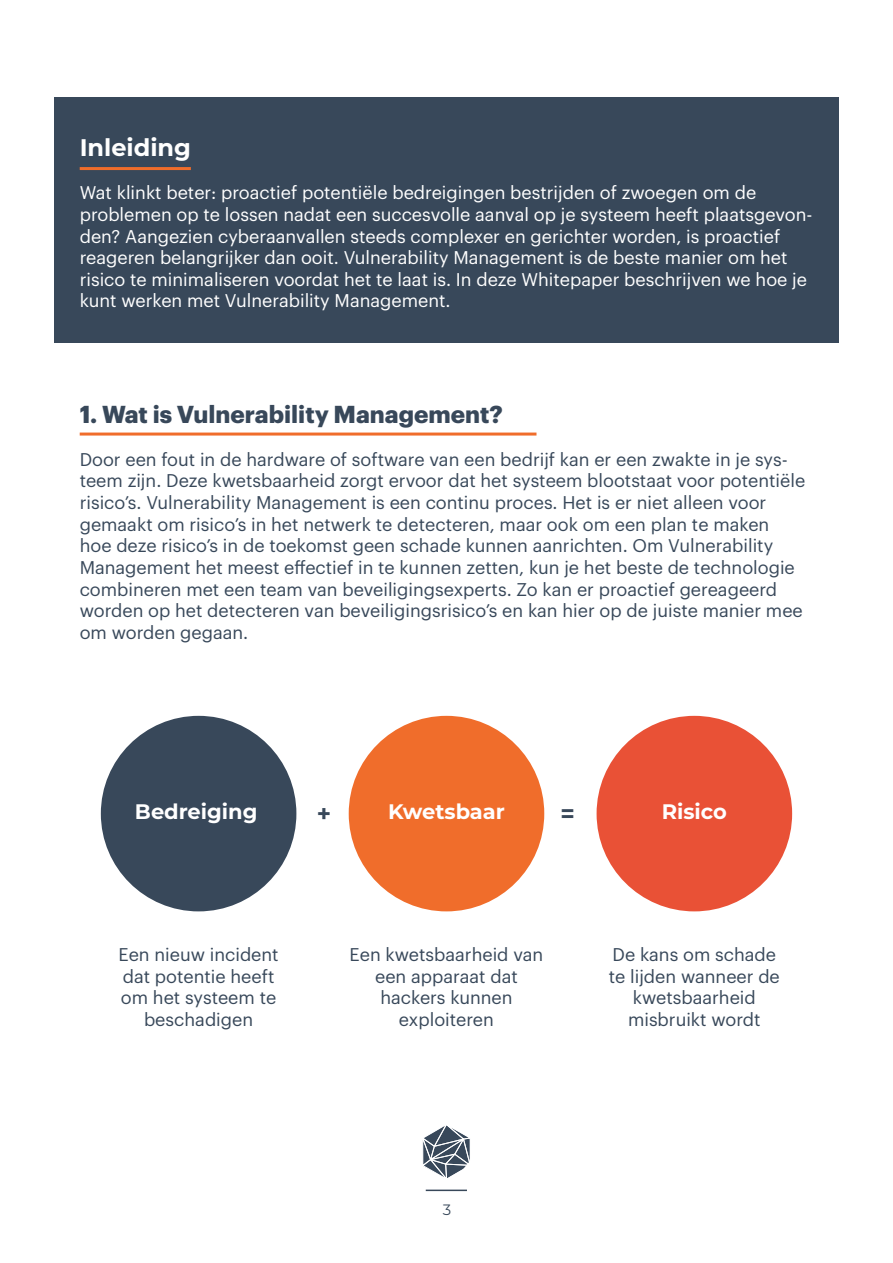
<style>
.page{position:relative;width:893px;height:1263px;background:#fff}
.page>*{position:absolute;margin:0;border:0;box-sizing:border-box;transform-origin:0 0}
.t1{font:700 24px "Graphik";color:#38485a}
.t2{font:700 24px "Montserrat";color:#fff}
.t3{font:700 24px "Montserrat";color:#38485a}
.t4{font:700 21px "Montserrat";color:#fff}
.t5{font:18px/21.6px "Graphik";color:#38485a;text-align:center}
.t6{font:18px/21.6px "Graphik";color:#fff}
.t7{font:15px "Montserrat";color:#38485a}
</style>
<div class="page">
<div style="left:54px;top:97px;width:785px;height:245px;background:#38485a"></div>
<hr style="left:80px;top:167px;width:111px;height:3px;background:#f06d2b">
<hr style="left:80px;top:432px;width:456px;height:3px;background:#f06d2b">
<div style="left:101px;top:716px;width:195px;height:195px;background:#38485a;border-radius:50%"></div>
<div style="left:349px;top:716px;width:195px;height:195px;background:#f06d2b;border-radius:50%"></div>
<div style="left:597px;top:716px;width:195px;height:195px;background:#e95136;border-radius:50%"></div>
<svg style="left:422px;top:1125px;width:48px;height:53px"></svg>
<hr style="left:426px;top:1189px;width:41px;height:2px;background:#38485a">
<h1 class="t2" style="left:80px;top:130px;width:113px">Inleiding</h1>
<p class="t6" style="left:80px;top:181px;width:734px">Wat klinkt beter: proactief potentiële bedreigingen bestrijden of zwoegen om de problemen op te lossen nadat een succesvolle aanval op je systeem heeft plaatsgevon&shy;den? Aangezien cyberaanvallen steeds complexer en gerichter worden, is proactief reageren belangrijker dan ooit. Vulnerability Management is de beste manier om het risico te minimaliseren voordat het te laat is. In deze Whitepaper beschrijven we hoe je kunt werken met Vulnerability Management.</p>
<h1 class="t1" style="left:80px;top:395px;width:425px">1. Wat is Vulnerability Management?</h1>
<p class="t5" style="left:80px;top:447px;width:727px;text-align:left">Door een fout in de hardware of software van een bedrijf kan er een zwakte in je sys&shy;teem zijn. Deze kwetsbaarheid zorgt ervoor dat het systeem blootstaat voor potentiële risico’s. Vulnerability Management is een continu proces. Het is er niet alleen voor gemaakt om risico’s in het netwerk te detecteren, maar ook om een plan te maken hoe deze risico’s in de toekomst geen schade kunnen aanrichten. Om Vulnerability Management het meest effectief in te kunnen zetten, kun je het beste de technologie combineren met een team van beveiligingsexperts. Zo kan er proactief gereageerd worden op het detecteren van beveiligingsrisico’s en kan hier op de juiste manier mee om worden gegaan.</p>
<p class="t4" style="left:135px;top:797px;width:124px">Bedreiging</p>
<h1 class="t3" style="left:317px;top:796px;width:16px">+</h1>
<p class="t4" style="left:388px;top:797px;width:118px">Kwetsbaar</p>
<h1 class="t3" style="left:560px;top:796px;width:16px">=</h1>
<p class="t4" style="left:662px;top:797px;width:67px">Risico</p>
<p class="t5" style="left:119px;top:942px;width:162px">Een nieuw incident dat potentie heeft om het systeem te beschadigen</p>
<p class="t5" style="left:350px;top:942px;width:195px">Een kwetsbaarheid van een apparaat dat hackers kunnen exploiteren</p>
<p class="t5" style="left:609px;top:942px;width:173px">De kans om schade te lijden wanneer de kwetsbaarheid misbruikt wordt</p>
<p class="t7" style="left:443px;top:1199px;width:10px">3</p>
</div>
